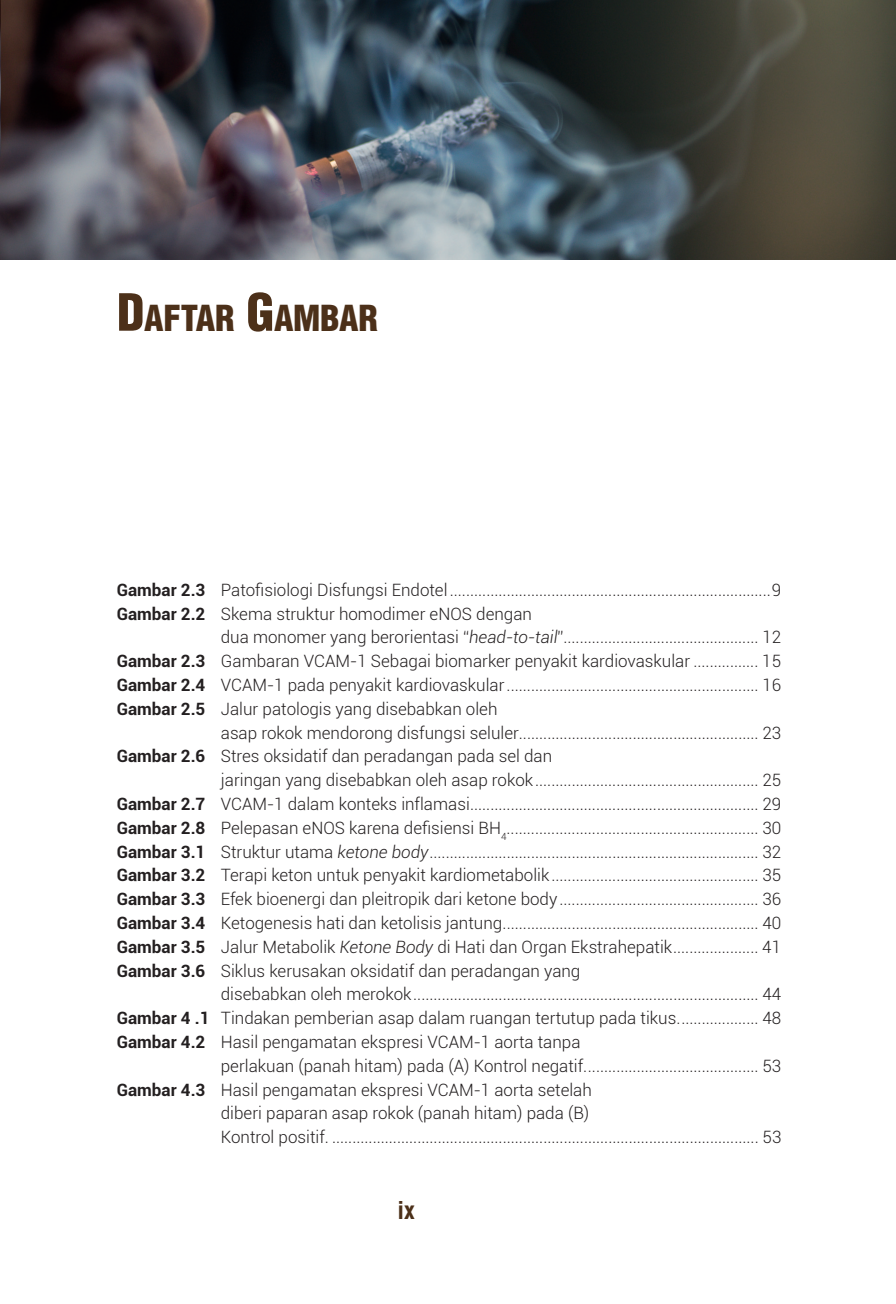
<style>
.page{position:relative;width:896px;height:1304px;background:#fff}
.page>*{position:absolute;margin:0;border:0;box-sizing:border-box;transform-origin:0 0}
.t1{font:900 condensed 35px "Helvetica LT Std";letter-spacing:-.01em;color:#4c3019}
.t2{font:700 condensed 24px "Helvetica LT Std";color:#4c3019}
.t3{font:300 17px "Roboto";color:#231f20}
.s1{font-size:50px}
.s2{font-weight:700}
.s3{font-style:italic}
</style>
<div class="page">
<img style="left:0;top:0;width:896px;height:260px">
<img style="left:0;top:0;width:1px;height:157px">
<h1 class="t1" style="left:117px;top:303px;width:263px"><span class="s1">D</span>AFTAR <span class="s1">G</span>AMBAR</h1>
<p class="t3" style="left:117px;top:580px;width:666px"><span class="s2">Gambar 2.3</span> Patofisiologi Disfungsi Endotel ...............................................................................9</p>
<p class="t3" style="left:117px;top:604px;width:417px"><span class="s2">Gambar 2.2</span> Skema struktur homodimer eNOS dengan</p>
<p class="t3" style="left:221px;top:628px;width:562px">dua monomer yang berorientasi “<span class="s3">head-to-tail</span>” ................................................ 12</p>
<p class="t3" style="left:117px;top:651px;width:666px"><span class="s2">Gambar 2.3</span> Gambaran VCAM-1 Sebagai biomarker penyakit kardiovaskular ................ 15</p>
<p class="t3" style="left:117px;top:675px;width:666px"><span class="s2">Gambar 2.4</span> VCAM-1 pada penyakit kardiovaskular .............................................................. 16</p>
<p class="t3" style="left:117px;top:699px;width:382px"><span class="s2">Gambar 2.5</span> Jalur patologis yang disebabkan oleh</p>
<p class="t3" style="left:221px;top:723px;width:562px">asap rokok mendorong disfungsi seluler........................................................... 23</p>
<p class="t3" style="left:117px;top:747px;width:437px"><span class="s2">Gambar 2.6</span> Stres oksidatif dan peradangan pada sel dan</p>
<p class="t3" style="left:221px;top:770px;width:562px">jaringan yang disebabkan oleh asap rokok ....................................................... 25</p>
<p class="t3" style="left:117px;top:794px;width:666px"><span class="s2">Gambar 2.7</span> VCAM-1 dalam konteks inflamasi ....................................................................... 29</p>
<p class="t3" style="left:117px;top:818px;width:666px"><span class="s2">Gambar 2.8</span> Pelepasan eNOS karena defisiensi BH<sub>4</sub> .............................................................. 30</p>
<p class="t3" style="left:117px;top:842px;width:666px"><span class="s2">Gambar 3.1</span> Struktur utama <span class="s3">ketone body</span> ................................................................................. 32</p>
<p class="t3" style="left:117px;top:866px;width:666px"><span class="s2">Gambar 3.2</span> Terapi keton untuk penyakit kardiometabolik ................................................... 35</p>
<p class="t3" style="left:117px;top:889px;width:666px"><span class="s2">Gambar 3.3</span> Efek bioenergi dan pleitropik dari ketone body ................................................. 36</p>
<p class="t3" style="left:117px;top:913px;width:666px"><span class="s2">Gambar 3.4</span> Ketogenesis hati dan ketolisis jantung ............................................................... 40</p>
<p class="t3" style="left:117px;top:937px;width:666px"><span class="s2">Gambar 3.5</span> Jalur Metabolik <span class="s3">Ketone Body</span> di Hati dan Organ Ekstrahepatik ..................... 41</p>
<p class="t3" style="left:117px;top:961px;width:465px"><span class="s2">Gambar 3.6</span> Siklus kerusakan oksidatif dan peradangan yang</p>
<p class="t3" style="left:221px;top:985px;width:562px">disebabkan oleh merokok ..................................................................................... 44</p>
<p class="t3" style="left:117px;top:1008px;width:666px"><span class="s2">Gambar 4 .1</span> Tindakan pemberian asap dalam ruangan tertutup pada tikus. ................... 48</p>
<p class="t3" style="left:117px;top:1032px;width:465px"><span class="s2">Gambar 4.2</span> Hasil pengamatan ekspresi VCAM-1 aorta tanpa</p>
<p class="t3" style="left:221px;top:1056px;width:562px">perlakuan (panah hitam) pada (A) Kontrol negatif. .......................................... 53</p>
<p class="t3" style="left:117px;top:1080px;width:476px"><span class="s2">Gambar 4.3</span> Hasil pengamatan ekspresi VCAM-1 aorta setelah</p>
<p class="t3" style="left:221px;top:1104px;width:370px">diberi paparan asap rokok (panah hitam) pada (B)</p>
<p class="t3" style="left:221px;top:1127px;width:562px">Kontrol positif. ......................................................................................................... 53</p>
<h2 class="t2" style="left:397px;top:1200px;width:19px">ix</h2>
</div>
